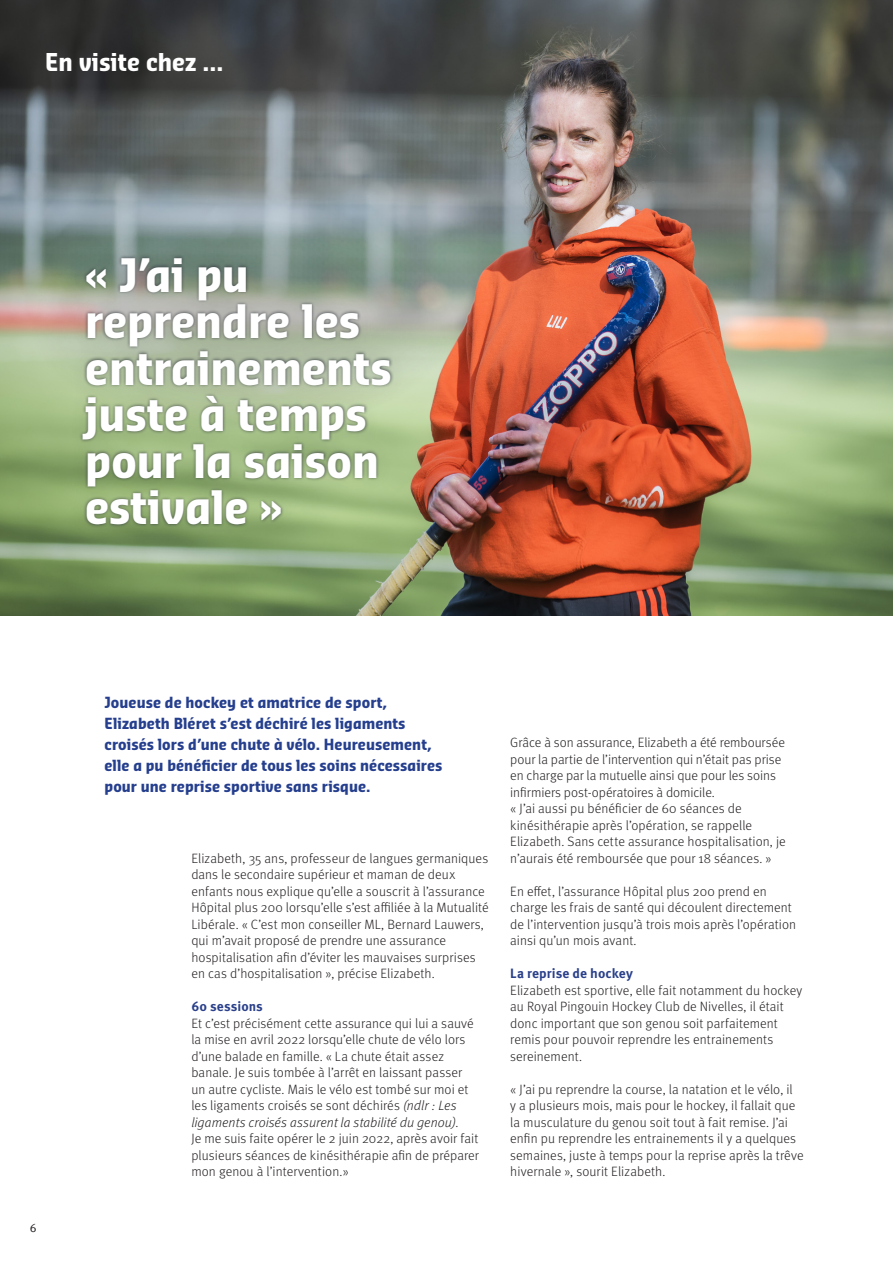
<style>
.page{position:relative;width:893px;height:1263px;background:#fff}
.page>*{position:absolute;margin:0;border:0;box-sizing:border-box;transform-origin:0 0}
.TIT{font:700 45px/46.5px "Sansa Con Pro";color:#fff}
.RUBRIEK{font:700 24px "Sansa Con Pro";color:#fff}
.INTRO{font:700 15px/21px "Sansa Con Pro";letter-spacing:.005em;color:#253f8e}
.BODY{font:300 13.5px/16.5px "Meta Pro";letter-spacing:.005em;color:#231f20}
.BODY-2{font:700 13.5px "Meta Pro";letter-spacing:.01em;color:#2a408a}
.t1{font:12px "Meta Pro Norm";color:#231f20}
.s1{font-weight:700;color:#2a408a}
.s2{font-style:italic}
</style>
<div class="page">
<img style="left:0;top:0;width:893px;height:615px">
<svg style="left:30px;top:219px;width:425px;height:214px;background:#a8b0a3"></svg>
<div style="left:65px;top:240px;width:343px;height:303px;background:#231f20;opacity:.1"></div>
<div style="left:79px;top:255px;width:315px;height:273px;background:#383e44;opacity:.75"></div>
<p class="RUBRIEK" style="left:45px;top:46px;width:180px">En visite chez ...</p>
<p class="TIT" style="left:85px;top:251px;width:308px">« J’ai pu reprendre les entrainements juste à temps pour la saison estivale »</p>
<p class="t1" style="left:30px;top:1218px;width:8px">6</p>
<p class="INTRO" style="left:105px;top:692px;width:339px">Joueuse de hockey et amatrice de sport, Elizabeth Bléret s’est déchiré les ligaments croisés lors d’une chute à vélo. Heureusement, elle a pu bénéficier de tous les soins nécessaires pour une reprise sportive sans risque.</p>
<p class="BODY" style="left:191px;top:849px;width:299px">Elizabeth, 35 ans, professeur de langues germaniques dans le secondaire supérieur et maman de deux enfants nous explique qu’elle a souscrit à l’assurance Hôpital plus 200 lorsqu’elle s’est affiliée à la Mutualité Libérale. « C’est mon conseiller ML, Bernard Lauwers, qui m’avait proposé de prendre une assurance hospitalisation afin d’éviter les mauvaises surprises en cas d’hospitalisation », précise Elizabeth.</p>
<p class="BODY" style="left:191px;top:997px;width:289px"><span class="s1">60 sessions<br></span>Et c’est précisément cette assurance qui lui a sauvé la mise en avril 2022 lorsqu’elle chute de vélo lors d’une balade en famille. « La chute était assez banale. Je suis tombée à l’arrêt en laissant passer un autre cycliste. Mais le vélo est tombé sur moi et les ligaments croisés se sont déchirés <span class="s2">(ndlr : Les ligaments croisés assurent la stabilité du genou)</span>.<br>Je me suis faite opérer le 2 juin 2022, après avoir fait plusieurs séances de kinésithérapie afin de préparer mon genou à l’intervention.»</p>
<p class="BODY" style="left:510px;top:733px;width:277px">Grâce à son assurance, Elizabeth a été remboursée pour la partie de l’intervention qui n’était pas prise en charge par la mutuelle ainsi que pour les soins infirmiers post-opératoires à domicile.<br>« J’ai aussi pu bénéficier de 60 séances de kinésithérapie après l’opération, se rappelle Elizabeth. Sans cette assurance hospitalisation, je n’aurais été remboursée que pour 18 séances. »</p>
<p class="BODY" style="left:510px;top:882px;width:287px">En effet, l’assurance Hôpital plus 200 prend en charge les frais de santé qui découlent directement de l’intervention jusqu’à trois mois après l’opération ainsi qu’un mois avant.</p>
<p class="BODY-2" style="left:510px;top:963px;width:124px">La reprise de hockey</p>
<p class="BODY" style="left:510px;top:981px;width:294px">Elizabeth est sportive, elle fait notamment du hockey au Royal Pingouin Hockey Club de Nivelles, il était donc important que son genou soit parfaitement remis pour pouvoir reprendre les entrainements sereinement.</p>
<p class="BODY" style="left:510px;top:1080px;width:295px">« J’ai pu reprendre la course, la natation et le vélo, il<br>y a plusieurs mois, mais pour le hockey, il fallait que la musculature du genou soit tout à fait remise. J’ai enfin pu reprendre les entrainements il y a quelques semaines, juste à temps pour la reprise après la trêve hivernale », sourit Elizabeth.</p>
</div>
